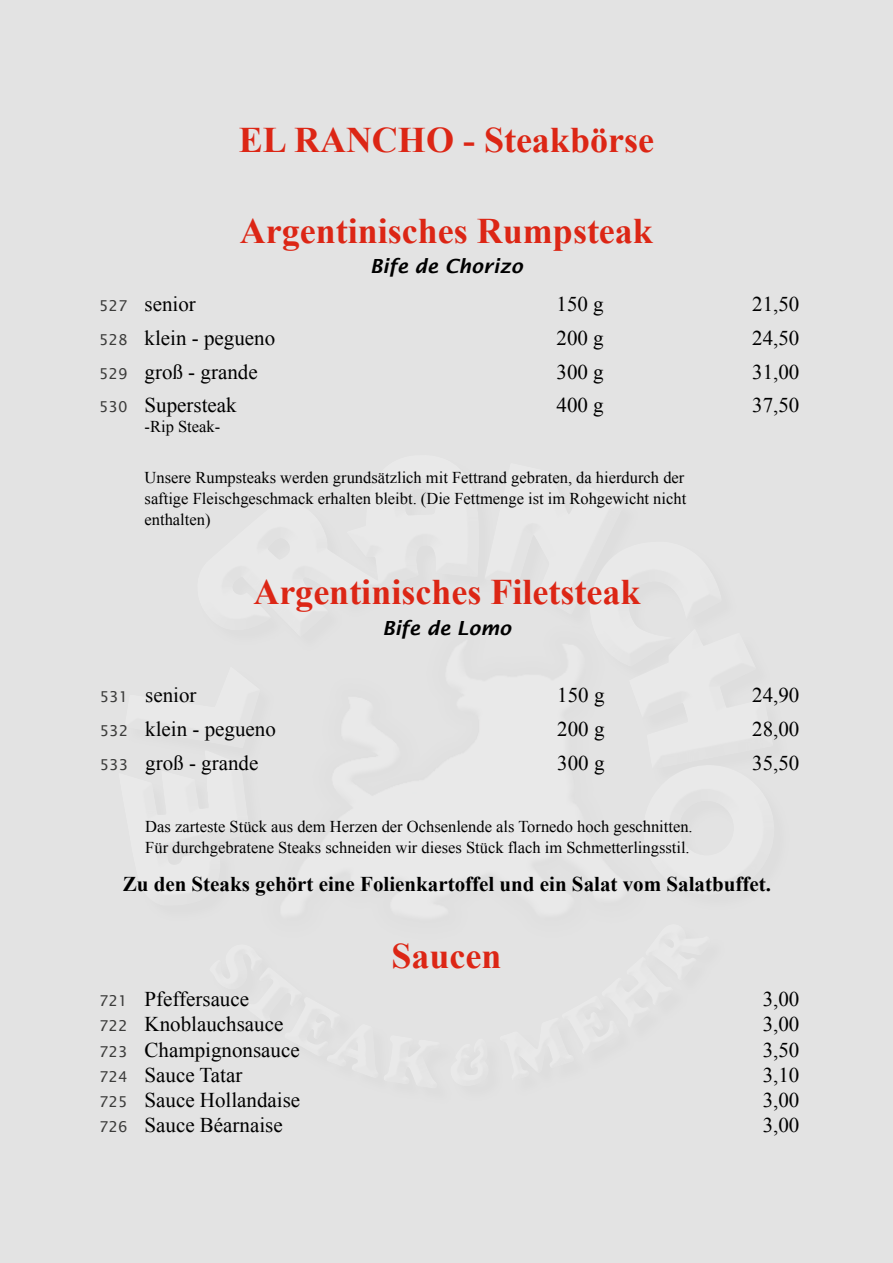
<style>
.page{position:relative;width:893px;height:1263px;background:#e3e3e3}
.page>*{position:absolute;margin:0;border:0;box-sizing:border-box;transform-origin:0 0}
.t1{font:700 36px "Times New Roman";color:#dc2615}
.t2{font:21px "Times New Roman";color:#000}
.t3{font:700 21px "Times New Roman";color:#000}
.t4{font:italic 600 19.5px "Lucida Sans";color:#000}
.t5{font:16.5px/21px "Times New Roman";color:#000;text-align:justify}
.s1{font-family:"Lucida Sans";font-size:15px;color:#3c3c3b}
</style>
<div class="page">
<h1 class="t1" style="left:239px;top:115px;width:417px">EL RANCHO - Steakbörse</h1>
<h1 class="t1" style="left:240px;top:206px;width:414px">Argentinisches Rumpsteak</h1>
<p class="t4" style="left:370px;top:255px;width:154px">Bife de Chorizo</p>
<p class="t2" style="left:99px;top:290px;width:98px"><span class="s1">527</span> senior</p>
<p class="t2" style="left:557px;top:290px;width:49px">150 g</p>
<p class="t2" style="left:752px;top:290px;width:49px">21,50</p>
<p class="t2" style="left:99px;top:324px;width:178px"><span class="s1">528</span> klein - pegueno</p>
<p class="t2" style="left:557px;top:324px;width:49px">200 g</p>
<p class="t2" style="left:752px;top:324px;width:49px">24,50</p>
<p class="t2" style="left:99px;top:358px;width:160px"><span class="s1">529</span> groß - grande</p>
<p class="t2" style="left:557px;top:358px;width:49px">300 g</p>
<p class="t2" style="left:752px;top:358px;width:49px">31,00</p>
<p class="t2" style="left:99px;top:391px;width:139px"><span class="s1">530</span> Supersteak</p>
<p class="t2" style="left:557px;top:391px;width:49px">400 g</p>
<p class="t2" style="left:752px;top:391px;width:49px">37,50</p>
<p class="t5" style="left:145px;top:416px;width:77px">-Rip Steak-</p>
<p class="t5" style="left:145px;top:466px;width:543px">Unsere Rumpsteaks werden grundsätzlich mit Fettrand gebraten, da hierdurch der saftige Fleischgeschmack erhalten bleibt. (Die Fettmenge ist im Rohgewicht nicht enthalten)</p>
<h1 class="t1" style="left:253px;top:567px;width:388px">Argentinisches Filetsteak</h1>
<p class="t4" style="left:382px;top:616px;width:130px">Bife de Lomo</p>
<p class="t2" style="left:100px;top:681px;width:98px"><span class="s1">531</span> senior</p>
<p class="t2" style="left:557px;top:681px;width:49px">150 g</p>
<p class="t2" style="left:752px;top:681px;width:49px">24,90</p>
<p class="t2" style="left:100px;top:715px;width:178px"><span class="s1">532</span> klein - pegueno</p>
<p class="t2" style="left:557px;top:715px;width:49px">200 g</p>
<p class="t2" style="left:752px;top:715px;width:49px">28,00</p>
<p class="t2" style="left:100px;top:749px;width:160px"><span class="s1">533</span> groß - grande</p>
<p class="t2" style="left:557px;top:749px;width:49px">300 g</p>
<p class="t2" style="left:752px;top:749px;width:49px">35,50</p>
<p class="t5" style="left:145px;top:816px;width:549px">Das zarteste Stück aus dem Herzen der Ochsenlende als Tornedo hoch geschnitten.<br>Für durchgebratene Steaks schneiden wir dieses Stück flach im Schmetterlingsstil.</p>
<p class="t3" style="left:123px;top:870px;width:650px">Zu den Steaks gehört eine Folienkartoffel und ein Salat vom Salatbuffet.</p>
<h1 class="t1" style="left:391px;top:931px;width:112px">Saucen</h1>
<p class="t2" style="left:99px;top:985px;width:152px"><span class="s1">721</span> Pfeffersauce</p>
<p class="t2" style="left:763px;top:985px;width:38px">3,00</p>
<p class="t2" style="left:99px;top:1010px;width:186px"><span class="s1">722</span> Knoblauchsauce</p>
<p class="t2" style="left:763px;top:1010px;width:38px">3,00</p>
<p class="t2" style="left:99px;top:1035px;width:202px"><span class="s1">723</span> Champignonsauce</p>
<p class="t2" style="left:763px;top:1035px;width:38px">3,50</p>
<p class="t2" style="left:99px;top:1061px;width:145px"><span class="s1">724</span> Sauce Tatar</p>
<p class="t2" style="left:763px;top:1061px;width:38px">3,10</p>
<p class="t2" style="left:99px;top:1086px;width:203px"><span class="s1">725</span> Sauce Hollandaise</p>
<p class="t2" style="left:763px;top:1086px;width:38px">3,00</p>
<p class="t2" style="left:99px;top:1111px;width:185px"><span class="s1">726</span> Sauce Béarnaise</p>
<p class="t2" style="left:763px;top:1111px;width:38px">3,00</p>
</div>
